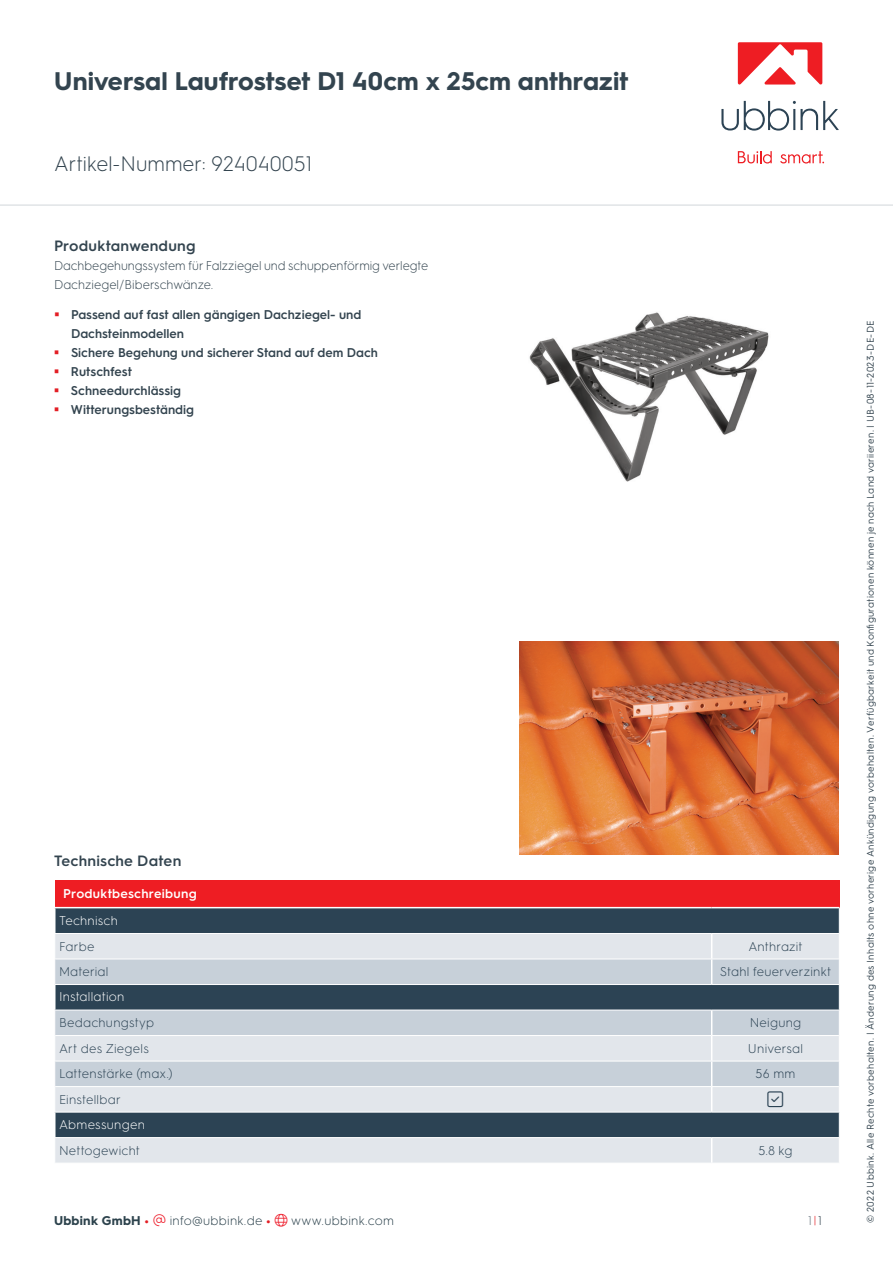
<style>
.page{position:relative;width:893px;height:1263px;background:#fff}
.page>*{position:absolute;margin:0;border:0;box-sizing:border-box;transform-origin:0 0}
.t1{font:700 25.5px "HGS3";color:#33444f}
.t2{font:300 21px "HGS3";color:#33444f}
.t3{font:300 18px "Font Awesome 6 Pro";color:#2c4354}
.t4{font:600 15px "HGS3";letter-spacing:.01em;color:#33444f}
.t5{font:600 12.75px/19.2px "HGS3";color:#33444f}
.t6{font:300 12.75px "HGS3";letter-spacing:.015em;color:#2c4354}
.t7{font:300 12.75px/19.2px "HGS3";letter-spacing:-.005em;color:#33444f}
.t8{font:300 12.75px "HGS3";letter-spacing:.02em;color:#2c424c}
.t9{font:300 12.75px "HGS3";letter-spacing:.015em;color:#fff}
.t10{font:600 12.75px "HGS3";letter-spacing:.02em;color:#fff}
.t11{font:300 12.6px "HGS3";color:#66737c}
.t12{font:9.75px "HGS3";letter-spacing:.03em;color:#33444f}
.s1{font-weight:700}
.s2{font-weight:700;color:#e31e25}
.s3{color:#ee1f2d}
.s4{color:#e31e25}
.s5{color:#33444f}
</style>
<div class="page">
<div style="left:55px;top:880px;width:784px;height:28px;background:#ee1d23"></div>
<div style="left:56px;top:908px;width:783px;height:25px;background:#2c4354"></div>
<svg style="left:55px;top:934px;width:784px;height:229px;background:#b5bec6"></svg>
<svg style="left:55px;top:959px;width:784px;height:127px;background:#aeb9c3"></svg>
<hr style="left:54px;top:907px;width:658px;height:1px;background:#fff">
<hr style="left:712px;top:907px;width:127px;height:1px;background:#fff">
<hr style="left:55px;top:958px;width:657px;height:1px;background:#fff">
<hr style="left:712px;top:958px;width:127px;height:1px;background:#fff">
<svg style="left:711px;top:934px;width:1px;height:50px"></svg>
<hr style="left:54px;top:984px;width:658px;height:1px;background:#fff">
<hr style="left:712px;top:984px;width:128px;height:1px;background:#fff">
<hr style="left:54px;top:985px;width:2px;height:24px;background:#fff">
<hr style="left:54px;top:1009px;width:658px;height:1px;background:#fff">
<hr style="left:712px;top:1009px;width:128px;height:1px;background:#fff">
<hr style="left:55px;top:1035px;width:657px;height:1px;background:#fff">
<hr style="left:712px;top:1035px;width:127px;height:1px;background:#fff">
<hr style="left:55px;top:1061px;width:657px;height:1px;background:#fff">
<hr style="left:712px;top:1061px;width:127px;height:1px;background:#fff">
<hr style="left:55px;top:1086px;width:657px;height:1px;background:#fff">
<hr style="left:712px;top:1086px;width:127px;height:1px;background:#fff">
<svg style="left:711px;top:1010px;width:1px;height:102px"></svg>
<hr style="left:54px;top:1112px;width:658px;height:1px;background:#fff">
<hr style="left:712px;top:1112px;width:128px;height:1px;background:#fff">
<hr style="left:54px;top:1112px;width:2px;height:25px;background:#fff">
<hr style="left:54px;top:1137px;width:658px;height:1px;background:#fff">
<hr style="left:712px;top:1137px;width:128px;height:1px;background:#fff">
<svg style="left:711px;top:1138px;width:1px;height:25px"></svg>
<svg style="left:839px;top:908px;width:1px;height:230px"></svg>
<img style="left:520px;top:642px;width:319px;height:212px">
<img style="left:529px;top:312px;width:240px;height:170px">
<hr style="left:0;top:204px;width:893px;height:2px;background:#e1e4e6">
<svg style="left:721px;top:101px;width:118px;height:30px"></svg>
<svg style="left:738px;top:151px;width:34px;height:13px"></svg>
<svg style="left:780px;top:151px;width:44px;height:13px"></svg>
<svg style="left:738px;top:42px;width:84px;height:43px"></svg>
<svg style="left:768px;top:1091px;width:15px;height:16px"></svg>
<h1 class="t1" style="left:54px;top:63px;width:576px">Universal Laufrostset D1 40cm x 25cm anthrazit</h1>
<h2 class="t2" style="left:54px;top:150px;width:260px">Artikel-Nummer: 924040051</h2>
<h3 class="t4" style="left:54px;top:235px;width:143px">Produktanwendung</h3>
<h3 class="t7" style="left:54px;top:255px;width:376px">Dachbegehungssystem für Falzziegel und schuppenförmig verlegte<br>Dachziegel/Biberschwänze.</h3>
<h3 class="t5" style="left:71px;top:304px;width:308px">Passend auf fast allen gängigen Dachziegel- und<br>Dachsteinmodellen<br>Sichere Begehung und sicherer Stand auf dem Dach<br>Rutschfest<br>Schneedurchlässig<br>Witterungsbeständig</h3>
<h3 class="t4" style="left:54px;top:850px;width:129px">Technische Daten</h3>
<h3 class="t10" style="left:63px;top:884px;width:135px">Produktbeschreibung</h3>
<h3 class="t9" style="left:59px;top:911px;width:60px">Technisch</h3>
<h3 class="t6" style="left:59px;top:937px;width:37px">Farbe</h3>
<h3 class="t6" style="left:748px;top:937px;width:56px">Anthrazit</h3>
<h3 class="t6" style="left:59px;top:963px;width:51px">Material</h3>
<h3 class="t6" style="left:720px;top:963px;width:113px">Stahl feuerverzinkt</h3>
<h3 class="t9" style="left:59px;top:988px;width:67px">Installation</h3>
<h3 class="t6" style="left:59px;top:1014px;width:97px">Bedachungstyp</h3>
<h3 class="t6" style="left:750px;top:1014px;width:53px">Neigung</h3>
<h3 class="t6" style="left:59px;top:1039px;width:91px">Art des Ziegels</h3>
<h3 class="t6" style="left:748px;top:1039px;width:57px">Universal</h3>
<h3 class="t6" style="left:59px;top:1065px;width:115px">Lattenstärke (max.)</h3>
<h3 class="t6" style="left:755px;top:1065px;width:41px">56 mm</h3>
<h3 class="t6" style="left:59px;top:1090px;width:63px">Einstellbar</h3>
<h3 class="t3" style="left:768px;top:1090px;width:17px">▲❑◆</h3>
<h3 class="t9" style="left:59px;top:1115px;width:87px">Abmessungen</h3>
<h3 class="t6" style="left:59px;top:1141px;width:82px">Nettogewicht</h3>
<h3 class="t6" style="left:758px;top:1141px;width:36px">5.8 kg</h3>
<h3 class="t8" style="left:54px;top:1211px;width:342px"><span class="s1">Ubbink GmbH</span> <span class="s2">•</span> <span class="s3">▼</span> info@ubbink.de <span class="s2">•</span> <span class="s3">●□</span> www.ubbink.com</h3>
<p class="t11" style="left:808px;top:1212px;width:15px">1<span class="s4">|</span><span class="s5">1</span></p>
<p class="t12" style="left:864px;top:1222px;width:903px;rotate:-90deg">© 2022 Ubbink. Alle Rechte vorbehalten. | Änderung des Inhalts ohne vorherige Ankündigung vorbehalten. Verfügbarkeit und Konfigurationen können je nach Land variieren. | UB-08-11-2023-DE-DE</p>
</div>
